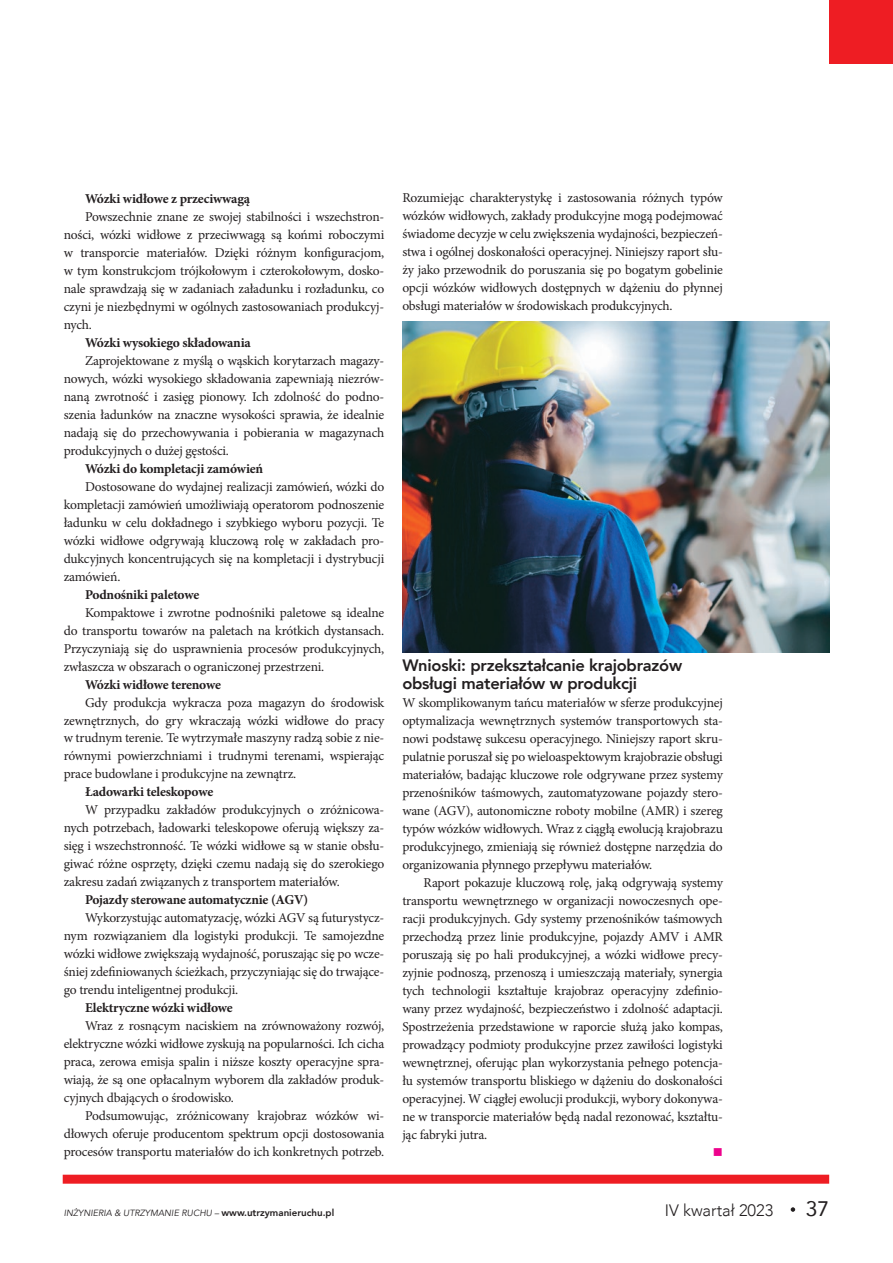
<style>
.page{position:relative;width:893px;height:1263px;background:#fff}
.page>*{position:absolute;margin:0;border:0;box-sizing:border-box;transform-origin:0 0}
.t1{font:21px "Avenir";color:#231f20}
.t2{font:800 16.5px/18px "Avenir";letter-spacing:-.015em;color:#231f20}
.t3{font:300 16.5px "Avenir";color:#231f20}
.t4{font:13.5px/18px "Minion Pro";letter-spacing:-.015em;color:#231f20;text-align:justify}
.t5{font:700 13.5px "Minion Pro";letter-spacing:-.015em;color:#231f20}
.t6{font:13.5px "Wingdings";color:#ed028c}
.t7{font:italic 9px "Avenir";color:#231f20}
.s1{font-weight:800;font-style:normal;font-size:9.75px}
</style>
<div class="page">
<div style="left:829px;top:0;width:64px;height:64px;background:#ee1d23"></div>
<svg style="left:791px;top:1207px;width:4px;height:5px"></svg>
<div style="left:63px;top:1175px;width:766px;height:9px;background:#ee1d23"></div>
<img style="left:402px;top:321px;width:427px;height:332px">
<p class="t5" style="left:85px;top:189px;width:167px">Wózki widłowe z przeciwwagą</p>
<p class="t4" style="left:64px;top:207px;width:322px;text-indent:21px">Powszechnie znane ze swojej stabilności i wszechstron&shy;ności, wózki widłowe z przeciwwagą są końmi roboczymi w transporcie materiałów. Dzięki różnym konfiguracjom, w tym konstrukcjom trójkołowym i czterokołowym, dosko&shy;nale sprawdzają się w zadaniach załadunku i rozładunku, co czyni je niezbędnymi w ogólnych zastosowaniach produkcyj&shy;nych.</p>
<p class="t5" style="left:85px;top:333px;width:167px">Wózki wysokiego składowania</p>
<p class="t4" style="left:64px;top:351px;width:322px;text-indent:21px">Zaprojektowane z myślą o wąskich korytarzach magazy&shy;nowych, wózki wysokiego składowania zapewniają niezrów&shy;naną zwrotność i zasięg pionowy. Ich zdolność do podno&shy;szenia ładunków na znaczne wysokości sprawia, że idealnie nadają się do przechowywania i pobierania w magazynach produkcyjnych o dużej gęstości.</p>
<p class="t5" style="left:85px;top:459px;width:180px">Wózki do kompletacji zamówień</p>
<p class="t4" style="left:64px;top:477px;width:322px;text-indent:21px">Dostosowane do wydajnej realizacji zamówień, wózki do kompletacji zamówień umożliwiają operatorom podnoszenie ładunku w celu dokładnego i szybkiego wyboru pozycji. Te wózki widłowe odgrywają kluczową rolę w zakładach pro&shy;dukcyjnych koncentrujących się na kompletacji i dystrybucji zamówień.</p>
<p class="t5" style="left:85px;top:585px;width:116px">Podnośniki paletowe</p>
<p class="t4" style="left:64px;top:603px;width:322px;text-indent:21px">Kompaktowe i zwrotne podnośniki paletowe są idealne do transportu towarów na paletach na krótkich dystansach.<br>Przyczyniają się do usprawnienia procesów produkcyjnych, zwłaszcza w obszarach o ograniczonej przestrzeni.</p>
<p class="t5" style="left:85px;top:675px;width:137px">Wózki widłowe terenowe</p>
<p class="t4" style="left:64px;top:693px;width:322px;text-indent:21px">Gdy produkcja wykracza poza magazyn do środowisk zewnętrznych, do gry wkraczają wózki widłowe do pracy w trudnym terenie. Te wytrzymałe maszyny radzą sobie z nie&shy;równymi powierzchniami i trudnymi terenami, wspierając prace budowlane i produkcyjne na zewnątrz.</p>
<p class="t5" style="left:85px;top:783px;width:130px">Ładowarki teleskopowe</p>
<p class="t4" style="left:64px;top:801px;width:322px;text-indent:21px">W przypadku zakładów produkcyjnych o zróżnicowa&shy;nych potrzebach, ładowarki teleskopowe oferują większy za&shy;sięg i wszechstronność. Te wózki widłowe są w stanie obsłu&shy;giwać różne osprzęty, dzięki czemu nadają się do szerokiego zakresu zadań związanych z transportem materiałów.</p>
<p class="t5" style="left:85px;top:891px;width:225px">Pojazdy sterowane automatycznie (AGV)</p>
<p class="t4" style="left:64px;top:909px;width:322px;text-indent:21px">Wykorzystując automatyzację, wózki AGV są futurystycz&shy;nym rozwiązaniem dla logistyki produkcji. Te samojezdne wózki widłowe zwiększają wydajność, poruszając się po wcze&shy;śniej zdefiniowanych ścieżkach, przyczyniając się do trwające&shy;go trendu inteligentnej produkcji.</p>
<p class="t5" style="left:85px;top:999px;width:149px">Elektryczne wózki widłowe</p>
<p class="t4" style="left:64px;top:1017px;width:322px;text-indent:21px">Wraz z rosnącym naciskiem na zrównoważony rozwój, elektryczne wózki widłowe zyskują na popularności. Ich cicha praca, zerowa emisja spalin i niższe koszty operacyjne spra&shy;wiają, że są one opłacalnym wyborem dla zakładów produk&shy;cyjnych dbających o środowisko.</p>
<p class="t4" style="left:64px;top:1107px;width:322px;text-indent:21px">Podsumowując, zróżnicowany krajobraz wózków wi&shy;dłowych oferuje producentom spektrum opcji dostosowania procesów transportu materiałów do ich konkretnych potrzeb.</p>
<p class="t4" style="left:402px;top:189px;width:322px">Rozumiejąc charakterystykę i zastosowania różnych typów wózków widłowych, zakłady produkcyjne mogą podejmować świadome decyzje w celu zwiększenia wydajności, bezpieczeń&shy;stwa i ogólnej doskonałości operacyjnej. Niniejszy raport słu&shy;ży jako przewodnik do poruszania się po bogatym gobelinie opcji wózków widłowych dostępnych w dążeniu do płynnej obsługi materiałów w środowiskach produkcyjnych.</p>
<p class="t2" style="left:402px;top:656px;width:281px">Wnioski: przekształcanie krajobrazów obsługi materiałów w produkcji</p>
<p class="t4" style="left:402px;top:693px;width:322px">W skomplikowanym tańcu materiałów w sferze produkcyjnej optymalizacja wewnętrznych systemów transportowych sta&shy;nowi podstawę sukcesu operacyjnego. Niniejszy raport skru&shy;pulatnie poruszał się po wieloaspektowym krajobrazie obsługi materiałów, badając kluczowe role odgrywane przez systemy przenośników taśmowych, zautomatyzowane pojazdy stero&shy;wane (AGV), autonomiczne roboty mobilne (AMR) i szereg typów wózków widłowych. Wraz z ciągłą ewolucją krajobrazu produkcyjnego, zmieniają się również dostępne narzędzia do organizowania płynnego przepływu materiałów.</p>
<p class="t4" style="left:402px;top:873px;width:322px;text-indent:21px">Raport pokazuje kluczową rolę, jaką odgrywają systemy transportu wewnętrznego w organizacji nowoczesnych ope&shy;racji produkcyjnych. Gdy systemy przenośników taśmowych przechodzą przez linie produkcyjne, pojazdy AMV i AMR poruszają się po hali produkcyjnej, a wózki widłowe precy&shy;zyjnie podnoszą, przenoszą i umieszczają materiały, synergia tych technologii kształtuje krajobraz operacyjny zdefinio&shy;wany przez wydajność, bezpieczeństwo i zdolność adaptacji.<br>Spostrzeżenia przedstawione w raporcie służą jako kompas, prowadzący podmioty produkcyjne przez zawiłości logistyki wewnętrznej, oferując plan wykorzystania pełnego potencja&shy;łu systemów transportu bliskiego w dążeniu do doskonałości operacyjnej. W ciągłej ewolucji produkcji, wybory dokonywa&shy;ne w transporcie materiałów będą nadal rezonować, kształtu&shy;jąc fabryki jutra.</p>
<p class="t6" style="left:713px;top:1144px;width:12px">■</p>
<p class="t7" style="left:64px;top:1208px;width:272px">INŻYNIERIA &amp; UTRZYMANIE RUCHU – <span class="s1">www.utrzymanieruchu.pl</span></p>
<p class="t3" style="left:665px;top:1201px;width:110px">IV kwartał 2023</p>
<h1 class="t1" style="left:806px;top:1192px;width:25px">37</h1>
</div>
